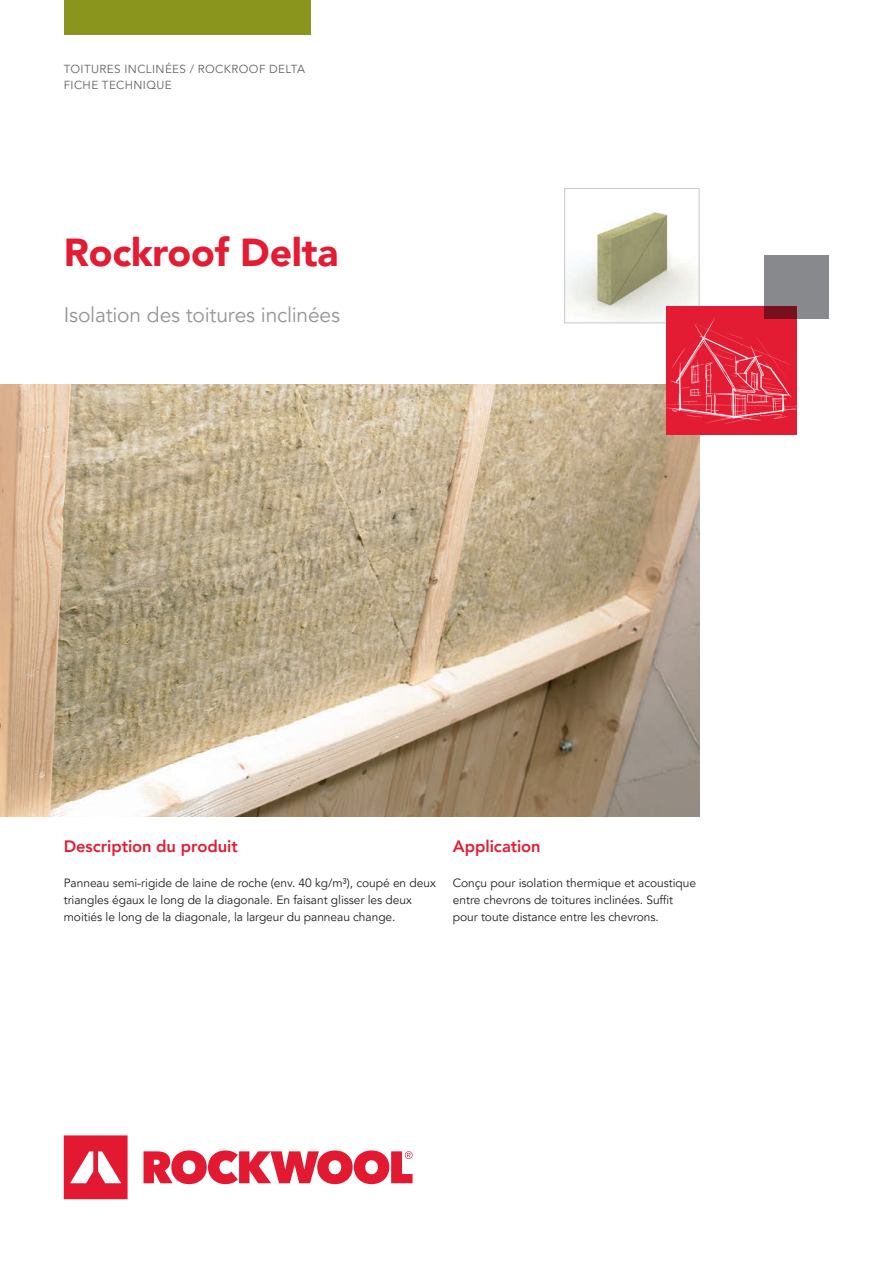
<style>
.page{position:relative;width:893px;height:1263px;background:#fff}
.page>*{position:absolute;margin:0;border:0;box-sizing:border-box;transform-origin:0 0}
.t1{font:900 39px "Avenir LT Pro";letter-spacing:-.005em;color:#e31c33}
.t2{font:21px "Avenir LT Pro";letter-spacing:-.01em;color:#939598}
.t3{font:800 16.5px "Avenir LT Pro";letter-spacing:-.005em;color:#e31c33}
.t4{font:12px/17.2px "Avenir LT Pro";letter-spacing:-.005em;color:#231f20}
.t5{font:11.7px/16.5px "Avenir LT Pro";letter-spacing:.035em;color:#636366}
</style>
<div class="page">
<img style="left:566px;top:212px;width:131px;height:109px">
<div style="left:564px;top:188px;width:135px;height:135px;border:1px solid #c7c8ca"></div>
<img style="left:0;top:385px;width:699px;height:431px">
<svg style="left:64px;top:1135px;width:349px;height:64px"></svg>
<div style="left:64px;top:0;width:246px;height:34px;background:#8a951e"></div>
<div style="left:666px;top:306px;width:130px;height:128px;background:#e31c33"></div>
<img style="left:666px;top:318px;width:130px;height:106px">
<div style="left:764px;top:255px;width:65px;height:64px;background:#87898c"></div>
<p class="t5" style="left:64px;top:61px;width:243px">TOITURES INCLINÉES / ROCKROOF DELTA<br>FICHE TECHNIQUE</p>
<h1 class="t1" style="left:64px;top:229px;width:276px">Rockroof Delta</h1>
<h2 class="t2" style="left:64px;top:302px;width:278px">Isolation des toitures inclinées</h2>
<h3 class="t3" style="left:64px;top:837px;width:175px">Description du produit</h3>
<p class="t4" style="left:64px;top:874px;width:374px">Panneau semi-rigide de laine de roche (env. 40 kg/m³), coupé en deux triangles égaux le long de la diagonale. En faisant glisser les deux moitiés le long de la diagonale, la largeur du panneau change.</p>
<h3 class="t3" style="left:453px;top:837px;width:89px">Application</h3>
<p class="t4" style="left:453px;top:874px;width:245px">Conçu pour isolation thermique et acoustique entre chevrons de toitures inclinées. Suffit pour toute distance entre les chevrons.</p>
</div>
